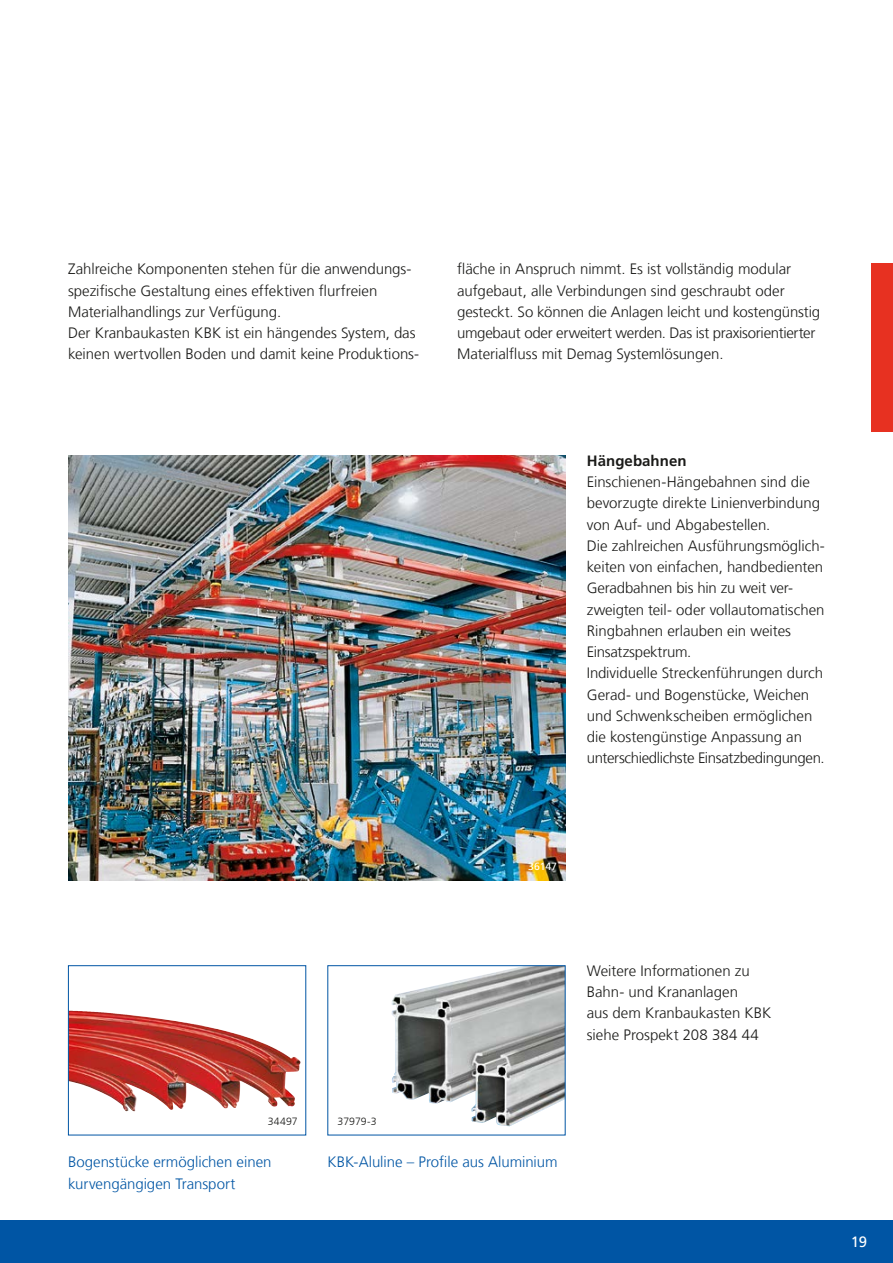
<style>
.page{position:relative;width:893px;height:1263px;background:#fff}
.page>*{position:absolute;margin:0;border:0;box-sizing:border-box;transform-origin:0 0}
.t1{font:300 15px/21.3px "Frutiger LT Com";letter-spacing:-.005em;color:#1a1a18}
.t2{font:300 15px "Frutiger LT Com";letter-spacing:-.005em;color:#0055a4}
.t3{font:700 15px "Frutiger LT Com";letter-spacing:.005em;color:#1a1a18}
.t4{font:15px "Frutiger LT Com";color:#fff}
.t5{font:300 10.5px "Frutiger LT Com";color:#1a1a18}
.t6{font:10.5px "Frutiger LT Com";letter-spacing:-.01em;color:#fff}
</style>
<div class="page">
<div style="left:0;top:1220px;width:893px;height:43px;background:#0055a4"></div>
<div style="left:872px;top:264px;width:21px;height:168px;background:#e73121"></div>
<img style="left:70px;top:1011px;width:231px;height:101px">
<div style="left:68px;top:965px;width:238px;height:170px;border:1px solid #0055a4"></div>
<img style="left:68px;top:455px;width:498px;height:425px">
<img style="left:392px;top:967px;width:172px;height:159px">
<p class="t1" style="left:68px;top:259px;width:353px">Zahlreiche Komponenten stehen für die anwendungs&shy;spezifische Gestaltung eines effektiven flurfreien Materialhandlings zur Verfügung.<br>Der Kranbaukasten KBK ist ein hängendes System, das keinen wertvollen Boden und damit keine Produktions-</p>
<p class="t1" style="left:457px;top:259px;width:365px">fläche in Anspruch nimmt. Es ist vollständig modular aufgebaut, alle Verbindungen sind geschraubt oder gesteckt. So können die Anlagen leicht und kostengünstig umgebaut oder erweitert werden. Das ist praxisorientierter Materialfluss mit Demag Systemlösungen.</p>
<p class="t3" style="left:587px;top:452px;width:101px">Hängebahnen</p>
<p class="t1" style="left:587px;top:471px;width:240px">Einschienen-Hängebahnen sind die bevorzugte direkte Linienverbindung von Auf- und Abgabestellen.<br>Die zahlreichen Ausführungsmöglich&shy;keiten von einfachen, handbedienten Geradbahnen bis hin zu weit ver&shy;zweigten teil- oder vollautomatischen Ringbahnen erlauben ein weites Einsatzspektrum.<br>Individuelle Streckenführungen durch Gerad- und Bogenstücke, Weichen und Schwenkscheiben ermöglichen die kostengünstige Anpassung an unterschiedlichste Einsatzbedingungen.</p>
<p class="t6" style="left:528px;top:860px;width:30px">36147</p>
<p class="t5" style="left:268px;top:1115px;width:31px">34497</p>
<p class="t5" style="left:338px;top:1115px;width:40px">37979-3</p>
<p class="t2" style="left:68px;top:1153px;width:205px">Bogenstücke ermöglichen einen</p>
<p class="t2" style="left:327px;top:1153px;width:232px">KBK-Aluline – Profile aus Aluminium</p>
<p class="t2" style="left:68px;top:1175px;width:169px">kurvengängigen Transport</p>
<p class="t1" style="left:587px;top:960px;width:186px">Weitere Informationen zu<br>Bahn- und Krananlagen<br>aus dem Kranbaukasten KBK siehe Prospekt 208 384 44</p>
<p class="t4" style="left:851px;top:1233px;width:18px">19</p>
</div>
